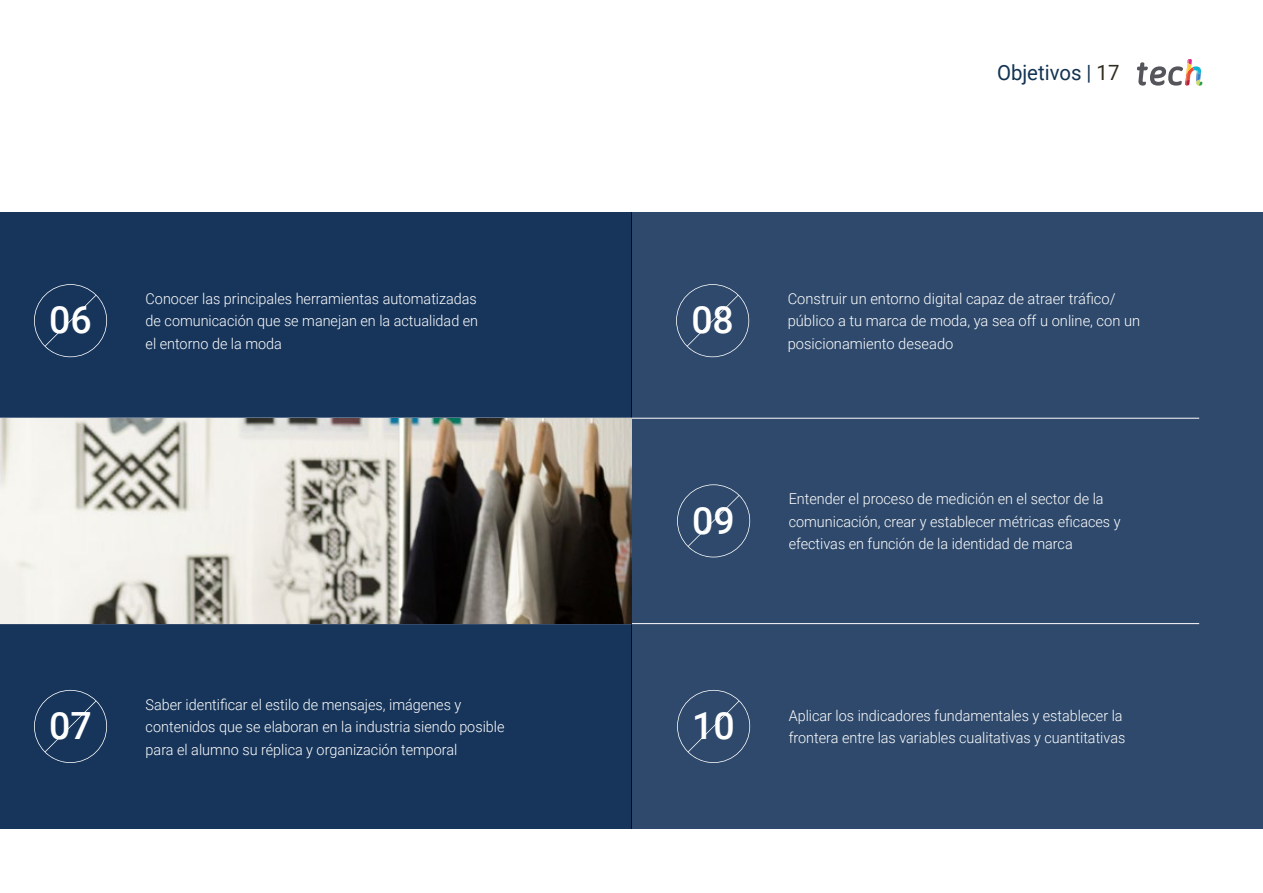
<style>
.page{position:relative;width:1263px;height:893px;background:#fff}
.page>*{position:absolute;margin:0;border:0;box-sizing:border-box;transform-origin:0 0}
.t1{font:500 37.5px "Roboto";color:#fff}
.t2{font:21px "Roboto";color:#123352}
.t3{font:300 15px/22.5px "Roboto";color:#fff;scale:.96 1}
.t4{font:300 15px/22.5px "Roboto";color:#fff}
.s1{color:#312e20}
</style>
<div class="page">
<div style="left:0;top:213px;width:631px;height:616px;background:#17355b"></div>
<div style="left:631px;top:213px;width:632px;height:616px;background:#2e496b"></div>
<svg style="left:34px;top:284px;width:73px;height:73px"></svg>
<svg style="left:677px;top:484px;width:73px;height:73px"></svg>
<svg style="left:34px;top:690px;width:73px;height:73px"></svg>
<svg style="left:677px;top:690px;width:73px;height:73px"></svg>
<svg style="left:676px;top:284px;width:73px;height:73px"></svg>
<hr style="left:0;top:418px;width:1199px;height:1px;background:#fff">
<hr style="left:0;top:623px;width:1199px;height:1px;background:#fff">
<img style="left:0;top:418px;width:631px;height:206px">
<svg style="left:1137px;top:59px;width:65px;height:27px"></svg>
<h1 class="t1" style="left:49px;top:294px;width:44px">06</h1>
<p class="t3" style="left:146px;top:287px;width:348px;text-align:justify">Conocer las principales herramientas automatizadas de comunicación que se manejan en la actualidad en el entorno de la moda</p>
<h2 class="t2" style="left:997px;top:57px;width:124px">Objetivos | <span class="s1">17</span></h2>
<h1 class="t1" style="left:691px;top:294px;width:44px">08</h1>
<p class="t4" style="left:788px;top:287px;width:354px">Construir un entorno digital capaz de atraer tráfico/ público a tu marca de moda, ya sea off u online, con un posicionamiento deseado</p>
<h1 class="t1" style="left:692px;top:494px;width:44px">09</h1>
<p class="t3" style="left:789px;top:487px;width:347px">Entender el proceso de medición en el sector de la comunicación, crear y establecer métricas eficaces y efectivas en función de la identidad de marca</p>
<p class="t3" style="left:146px;top:692px;width:375px">Saber identificar el estilo de mensajes, imágenes y contenidos que se elaboran en la industria siendo posible para el alumno su réplica y organización temporal</p>
<p class="t3" style="left:789px;top:704px;width:352px">Aplicar los indicadores fundamentales y establecer la frontera entre las variables cualitativas y cuantitativas</p>
<h1 class="t1" style="left:49px;top:699px;width:44px">07</h1>
<h1 class="t1" style="left:692px;top:699px;width:44px">10</h1>
</div>
